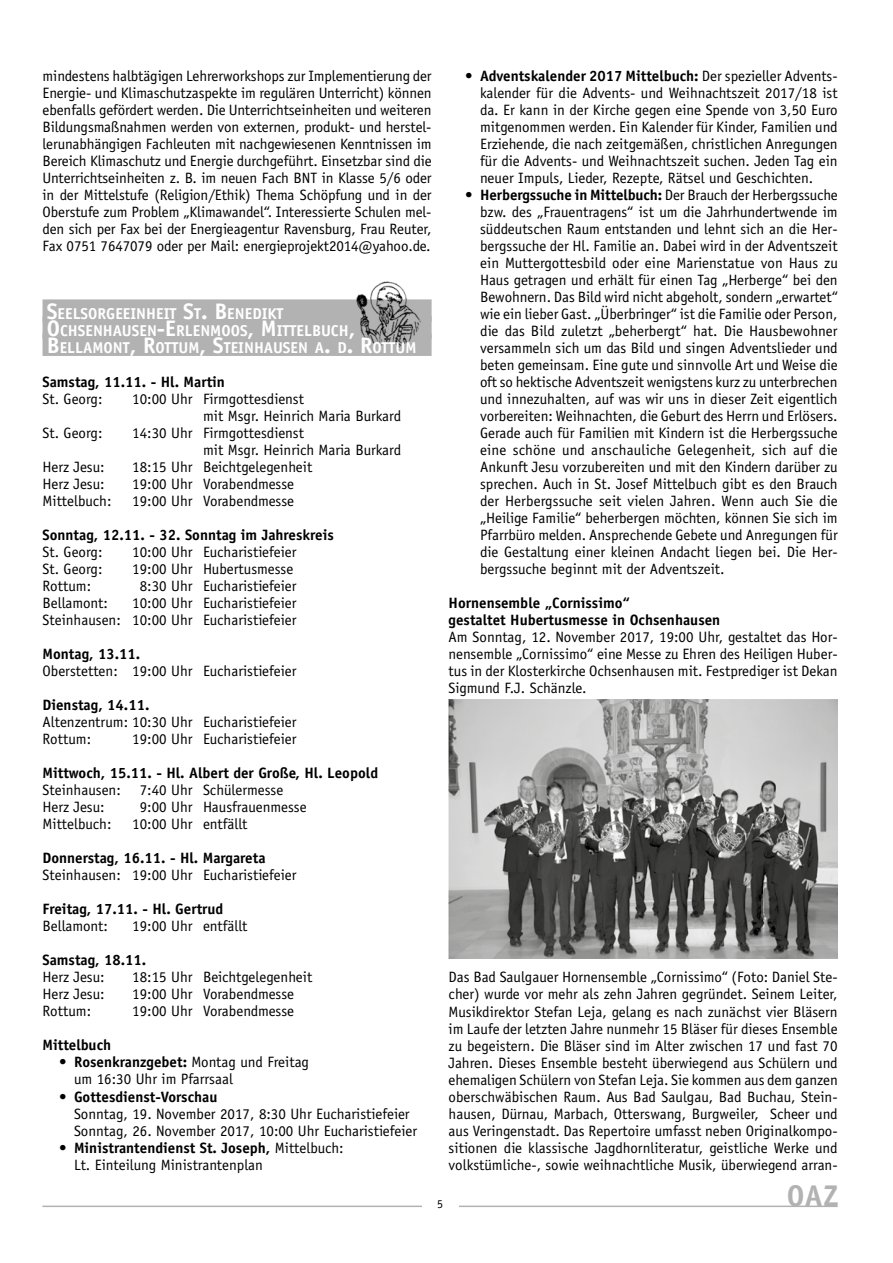
<style>
.page{position:relative;width:893px;height:1263px;background:#fff}
.page>*{position:absolute;margin:0;border:0;box-sizing:border-box;transform-origin:0 0}
.t1{font:700 30px "Officina Sans";color:#b3b2b2}
.t2{font:700 15.75px/17px "Officina Sans";color:#fff}
.t3{font:15px/17px "Officina Sans";color:#000}
.t4{font:700 15px/17px "Officina Sans";color:#000}
.t5{font:12px "Officina Sans";color:#000}
.s1{font-size:22.5px}
.s2{font-weight:700}
</style>
<div class="page">
<hr style="left:43px;top:1205px;width:795px;height:2px;background:#b3b2b2">
<div style="left:422px;top:1198px;width:36px;height:22px;background:#fff"></div>
<div style="left:43px;top:299px;width:389px;height:23px;background:#b3b2b2"></div>
<div style="left:43px;top:316px;width:389px;height:23px;background:#b3b2b2"></div>
<div style="left:43px;top:333px;width:389px;height:23px;background:#b3b2b2"></div>
<img style="left:355px;top:281px;width:68px;height:67px">
<img style="left:449px;top:699px;width:389px;height:259px">
<p class="t3" style="left:43px;top:67px;width:391px;text-align:justify">mindestens halbtägigen Lehrerworkshops zur Implementierung der Energie- und Klimaschutzaspekte im regulären Unterricht) können ebenfalls gefördert werden. Die Unterrichtseinheiten und weiteren Bildungsmaßnahmen werden von externen, produkt- und herstel&shy;lerunabhängigen Fachleuten mit nachgewiesenen Kenntnissen im Bereich Klimaschutz und Energie durchgeführt. Einsetzbar sind die Unterrichtseinheiten z. B. im neuen Fach BNT in Klasse 5/6 oder in der Mittelstufe (Religion/Ethik) Thema Schöpfung und in der Oberstufe zum Problem „Klimawandel“. Interessierte Schulen mel&shy;den sich per Fax bei der Energieagentur Ravensburg, Frau Reuter, Fax 0751 7647079 oder per Mail: energieprojekt2014@yahoo.de.</p>
<p class="t2" style="left:47px;top:305px;width:371px"><span class="s1">S</span>EELSORGEEIN HEIT <span class="s1">S</span>T<span class="s1">. B</span>EN EDIKT<br><span class="s1">O</span>CHSEN HAUSEN <span class="s1">-E</span>RLEN MOOS<span class="s1">, M</span>ITTELBUCH<span class="s1">,<br>B</span>ELLAMONT<span class="s1">, R</span>OTTUM<span class="s1">, S</span>TEIN HAUSEN A<span class="s1">.</span> D<span class="s1">. R</span>OTTUM</p>
<p class="t4" style="left:43px;top:373px;width:184px">Samstag, 11.11. - Hl. Martin</p>
<p class="t3" style="left:43px;top:390px;width:62px">St. Georg:</p>
<p class="t3" style="left:203px;top:390px;width:200px;text-indent:-71px">10:00 Uhr Firmgottesdienst<br>mit Msgr. Heinrich Maria Burkard</p>
<p class="t3" style="left:43px;top:424px;width:62px">St. Georg:</p>
<p class="t3" style="left:203px;top:424px;width:200px;text-indent:-71px">14:30 Uhr Firmgottesdienst<br>mit Msgr. Heinrich Maria Burkard</p>
<p class="t3" style="left:43px;top:458px;width:64px">Herz Jesu:</p>
<p class="t3" style="left:132px;top:458px;width:182px">18:15 Uhr Beichtgelegenheit</p>
<p class="t3" style="left:43px;top:475px;width:64px">Herz Jesu:</p>
<p class="t3" style="left:132px;top:475px;width:163px">19:00 Uhr Vorabendmesse</p>
<p class="t3" style="left:43px;top:492px;width:70px">Mittelbuch:</p>
<p class="t3" style="left:132px;top:492px;width:163px">19:00 Uhr Vorabendmesse</p>
<p class="t4" style="left:43px;top:526px;width:293px">Sonntag, 12.11. - 32. Sonntag im Jahreskreis</p>
<p class="t3" style="left:43px;top:544px;width:62px">St. Georg:</p>
<p class="t3" style="left:132px;top:544px;width:166px">10:00 Uhr Eucharistiefeier</p>
<p class="t3" style="left:43px;top:561px;width:62px">St. Georg:</p>
<p class="t3" style="left:132px;top:561px;width:163px">19:00 Uhr Hubertusmesse</p>
<p class="t3" style="left:43px;top:578px;width:50px">Rottum:</p>
<p class="t3" style="left:140px;top:578px;width:158px">8:30 Uhr Eucharistiefeier</p>
<p class="t3" style="left:43px;top:595px;width:67px">Bellamont:</p>
<p class="t3" style="left:43px;top:595px;width:255px;text-align:right">10:00 Uhr Eucharistiefeier<br>Steinhausen: 10:00 Uhr Eucharistiefeier</p>
<p class="t4" style="left:43px;top:645px;width:99px">Montag, 13.11.</p>
<p class="t3" style="left:43px;top:663px;width:255px">Oberstetten: 19:00 Uhr Eucharistiefeier</p>
<p class="t4" style="left:43px;top:696px;width:108px">Dienstag, 14.11.</p>
<p class="t3" style="left:43px;top:714px;width:255px">Altenzentrum: 10:30 Uhr Eucharistiefeier<br>Rottum:</p>
<p class="t3" style="left:132px;top:731px;width:166px">19:00 Uhr Eucharistiefeier</p>
<p class="t4" style="left:43px;top:764px;width:337px">Mittwoch, 15.11. - Hl. Albert der Große, Hl. Leopold</p>
<p class="t3" style="left:43px;top:782px;width:80px">Steinhausen:</p>
<p class="t3" style="left:140px;top:782px;width:145px">7:40 Uhr Schülermesse</p>
<p class="t3" style="left:43px;top:799px;width:64px">Herz Jesu:</p>
<p class="t3" style="left:140px;top:799px;width:168px">9:00 Uhr Hausfrauenmesse</p>
<p class="t3" style="left:43px;top:816px;width:70px">Mittelbuch:</p>
<p class="t3" style="left:132px;top:816px;width:117px">10:00 Uhr entfällt</p>
<p class="t4" style="left:43px;top:849px;width:225px">Donnerstag, 16.11. - Hl. Margareta</p>
<p class="t3" style="left:43px;top:867px;width:255px">Steinhausen: 19:00 Uhr Eucharistiefeier</p>
<p class="t4" style="left:43px;top:901px;width:182px">Freitag, 17.11. - Hl. Gertrud</p>
<p class="t3" style="left:43px;top:918px;width:67px">Bellamont:</p>
<p class="t3" style="left:132px;top:918px;width:117px">19:00 Uhr entfällt</p>
<p class="t4" style="left:43px;top:952px;width:105px">Samstag, 18.11.</p>
<p class="t3" style="left:43px;top:969px;width:64px">Herz Jesu:</p>
<p class="t3" style="left:132px;top:969px;width:182px">18:15 Uhr Beichtgelegenheit</p>
<p class="t3" style="left:43px;top:986px;width:64px">Herz Jesu:</p>
<p class="t3" style="left:132px;top:986px;width:163px">19:00 Uhr Vorabendmesse</p>
<p class="t3" style="left:43px;top:1003px;width:50px">Rottum:</p>
<p class="t3" style="left:132px;top:1003px;width:163px">19:00 Uhr Vorabendmesse</p>
<p class="t4" style="left:43px;top:1037px;width:70px">Mittelbuch</p>
<p class="t3" style="left:74px;top:1054px;width:237px;text-indent:-15px"><span class="s2">• Rosenkranzgebet:</span> Montag und Freitag um 16:30 Uhr im Pfarrsaal</p>
<p class="t4" style="left:59px;top:1088px;width:160px">• Gottesdienst-Vorschau</p>
<p class="t3" style="left:74px;top:1105px;width:345px">Sonntag, 19. November 2017, 8:30 Uhr Eucharistiefeier<br>Sonntag, 26. November 2017, 10:00 Uhr Eucharistiefeier</p>
<p class="t3" style="left:74px;top:1139px;width:271px;text-indent:-15px"><span class="s2">• Ministrantendienst St. Joseph,</span> Mittelbuch:<br>Lt. Einteilung Ministrantenplan</p>
<p class="t3" style="left:480px;top:67px;width:359px;text-align:justify;text-indent:-15px"><span class="s2">• Adventskalender 2017 Mittelbuch:</span> Der spezieller Advents&shy;kalender für die Advents- und Weihnachtszeit 2017/18 ist da. Er kann in der Kirche gegen eine Spende von 3,50 Euro mitgenommen werden. Ein Kalender für Kinder, Familien und Erziehende, die nach zeitgemäßen, christlichen Anregungen für die Advents- und Weihnachtszeit suchen. Jeden Tag ein neuer Impuls, Lieder, Rezepte, Rätsel und Geschichten.</p>
<p class="t3" style="left:480px;top:186px;width:359px;text-align:justify;text-indent:-15px"><span class="s2">• Herbergssuche in Mittelbuch:</span> Der Brauch der Herbergssuche bzw. des „Frauentragens“ ist um die Jahrhundertwende im süddeutschen Raum entstanden und lehnt sich an die Her&shy;bergssuche der Hl. Familie an. Dabei wird in der Adventszeit ein Muttergottesbild oder eine Marienstatue von Haus zu Haus getragen und erhält für einen Tag „Herberge“ bei den Bewohnern. Das Bild wird nicht abgeholt, sondern „erwartet“ wie ein lieber Gast. „Überbringer“ ist die Familie oder Person, die das Bild zuletzt „beherbergt“ hat. Die Hausbewohner versammeln sich um das Bild und singen Adventslieder und beten gemeinsam. Eine gute und sinnvolle Art und Weise die oft so hektische Adventszeit wenigstens kurz zu unterbrechen und innezuhalten, auf was wir uns in dieser Zeit eigentlich vorbereiten: Weihnachten, die Geburt des Herrn und Erlösers.<br>Gerade auch für Familien mit Kindern ist die Herbergssuche eine schöne und anschauliche Gelegenheit, sich auf die Ankunft Jesu vorzubereiten und mit den Kindern darüber zu sprechen. Auch in St. Josef Mittelbuch gibt es den Brauch der Herbergssuche seit vielen Jahren. Wenn auch Sie die „Heilige Familie“ beherbergen möchten, können Sie sich im Pfarrbüro melden. Ansprechende Gebete und Anregungen für die Gestaltung einer kleinen Andacht liegen bei. Die Her&shy;bergssuche beginnt mit der Adventszeit.</p>
<p class="t4" style="left:449px;top:594px;width:273px">Hornensemble „Cornissimo“<br>gestaltet Hubertusmesse in Ochsenhausen</p>
<p class="t3" style="left:449px;top:629px;width:391px;text-align:justify">Am Sonntag, 12. November 2017, 19:00 Uhr, gestaltet das Hor&shy;nensemble „Cornissimo“ eine Messe zu Ehren des Heiligen Huber&shy;tus in der Klosterkirche Ochsenhausen mit. Festprediger ist Dekan Sigmund F.J. Schänzle.</p>
<p class="t3" style="left:449px;top:969px;width:391px;text-align:justify">Das Bad Saulgauer Hornensemble „Cornissimo“ (Foto: Daniel Ste&shy;cher) wurde vor mehr als zehn Jahren gegründet. Seinem Leiter, Musikdirektor Stefan Leja, gelang es nach zunächst vier Bläsern im Laufe der letzten Jahre nunmehr 15 Bläser für dieses Ensemble zu begeistern. Die Bläser sind im Alter zwischen 17 und fast 70<br>Jahren. Dieses Ensemble besteht überwiegend aus Schülern und ehemaligen Schülern von Stefan Leja. Sie kommen aus dem ganzen oberschwäbischen Raum. Aus Bad Saulgau, Bad Buchau, Stein&shy;hausen, Dürnau, Marbach, Otterswang, Burgweiler, Scheer und aus Veringenstadt. Das Repertoire umfasst neben Originalkompo&shy;sitionen die klassische Jagdhornliteratur, geistliche Werke und volkstümliche-, sowie weihnachtliche Musik, überwiegend arran-</p>
<p class="t5" style="left:437px;top:1196px;width:7px">5</p>
<h1 class="t1" style="left:787px;top:1177px;width:53px">OAZ</h1>
</div>
